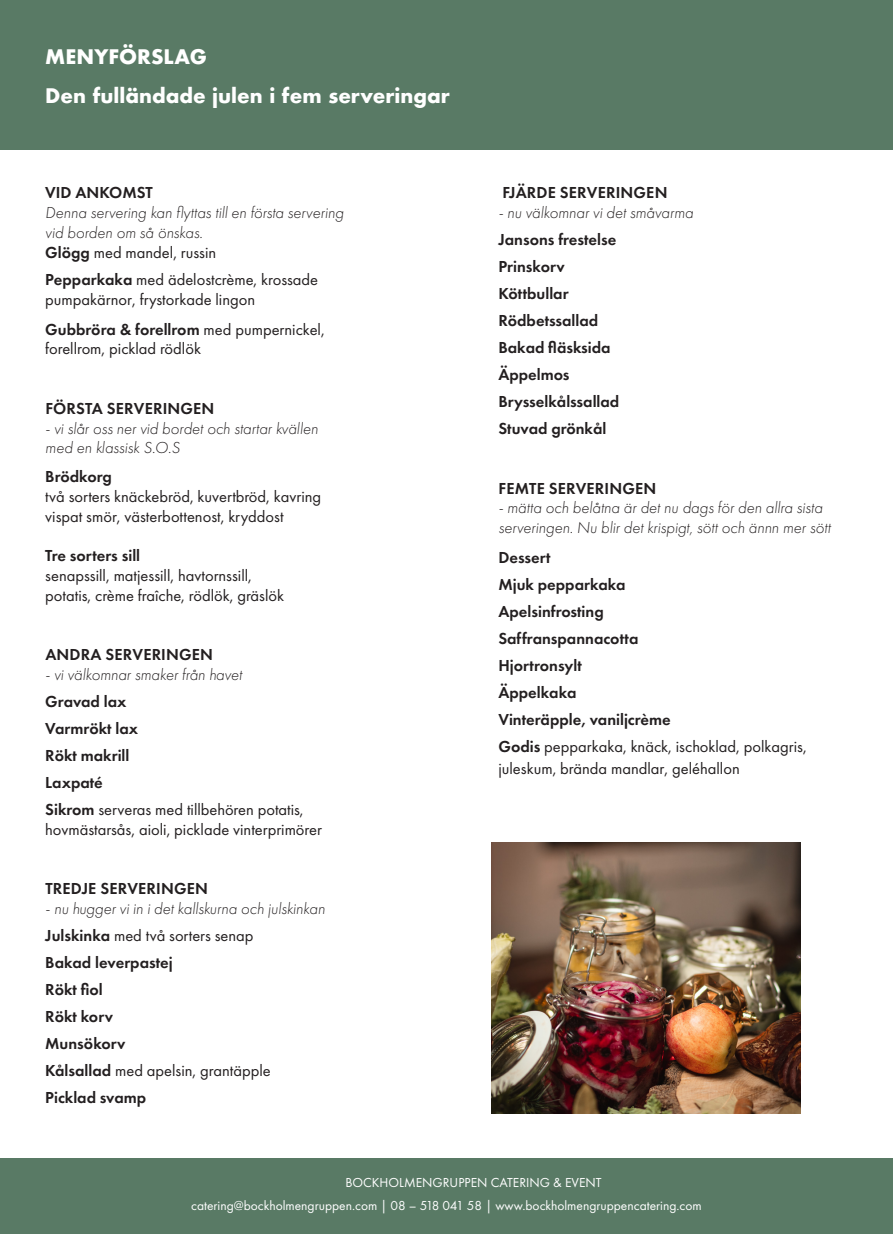
<style>
.page{position:relative;width:893px;height:1234px;background:#fff}
.page>*{position:absolute;margin:0;border:0;box-sizing:border-box;transform-origin:0 0}
.t1{font:700 19.5px "Futura";color:#fff}
.t2{font:16.5px/19.8px "Futura PT";color:#231f20}
.t3{font:600 16.5px "Futura PT";color:#231f20}
.t4{font:italic 300 16.5px/19.8px "Futura PT";color:#231f20}
.t5{font:600 16.5px "Futura PT";color:#231f20}
.t6{font:13.5px "Futura PT";color:#fff}
.s1{font-weight:600}
</style>
<div class="page">
<div style="left:0;top:1158px;width:893px;height:75px;background:#597a65"></div>
<div style="left:0;top:0;width:893px;height:150px;background:#597a65"></div>
<img style="left:492px;top:842px;width:309px;height:271px">
<p class="t1" style="left:45px;top:43px;width:163px">MENYFÖRSLAG</p>
<p class="t1" style="left:45px;top:82px;width:406px">Den fulländade julen i fem serveringar</p>
<p class="t5" style="left:45px;top:182px;width:109px">VID ANKOMST</p>
<p class="t4" style="left:45px;top:203px;width:300px">Denna servering kan flyttas till en första servering vid borden om så önskas.</p>
<p class="t2" style="left:45px;top:242px;width:173px"><span class="s1">Glögg</span> med mandel, russin</p>
<p class="t2" style="left:45px;top:269px;width:274px"><span class="s1">Pepparkaka</span> med ädelostcrème, krossade pumpakärnor, frystorkade lingon</p>
<p class="t2" style="left:45px;top:319px;width:281px"><span class="s1">Gubbröra &amp; forellrom</span> med pumpernickel, forellrom, picklad rödlök</p>
<p class="t3" style="left:45px;top:398px;width:171px">FÖRSTA SERVERINGEN</p>
<p class="t4" style="left:45px;top:418px;width:274px">- vi slår oss ner vid bordet och startar kvällen med en klassisk S.O.S</p>
<p class="t3" style="left:45px;top:466px;width:68px">Brödkorg</p>
<p class="t2" style="left:45px;top:486px;width:277px">två sorters knäckebröd, kuvertbröd, kavring</p>
<p class="t2" style="left:45px;top:506px;width:240px">vispat smör, västerbottenost, kryddost</p>
<p class="t3" style="left:45px;top:545px;width:96px">Tre sorters sill</p>
<p class="t2" style="left:45px;top:565px;width:208px">senapssill, matjessill, havtornssill,</p>
<p class="t2" style="left:45px;top:585px;width:240px">potatis, crème fraîche, rödlök, gräslök</p>
<p class="t3" style="left:45px;top:644px;width:169px">ANDRA SERVERINGEN</p>
<p class="t4" style="left:45px;top:664px;width:198px">- vi välkomnar smaker från havet</p>
<p class="t3" style="left:45px;top:691px;width:83px">Gravad lax</p>
<p class="t3" style="left:45px;top:718px;width:94px">Varmrökt lax</p>
<p class="t3" style="left:45px;top:745px;width:86px">Rökt makrill</p>
<p class="t3" style="left:45px;top:772px;width:59px">Laxpaté</p>
<p class="t2" style="left:45px;top:799px;width:278px"><span class="s1">Sikrom</span> serveras med tillbehören potatis, hovmästarsås, aioli, picklade vinterprimörer</p>
<p class="t3" style="left:45px;top:878px;width:164px">TREDJE SERVERINGEN</p>
<p class="t4" style="left:45px;top:898px;width:281px">- nu hugger vi in i det kallskurna och julskinkan</p>
<p class="t2" style="left:45px;top:925px;width:210px"><span class="s1">Julskinka</span> med två sorters senap</p>
<p class="t3" style="left:45px;top:952px;width:129px">Bakad leverpastej</p>
<p class="t3" style="left:45px;top:979px;width:59px">Rökt fiol</p>
<p class="t3" style="left:45px;top:1006px;width:69px">Rökt korv</p>
<p class="t3" style="left:45px;top:1033px;width:82px">Munsökorv</p>
<p class="t2" style="left:45px;top:1060px;width:227px"><span class="s1">Kålsallad</span> med apelsin, grantäpple</p>
<p class="t3" style="left:45px;top:1087px;width:102px">Picklad svamp</p>
<p class="t3" style="left:502px;top:182px;width:167px">FJÄRDE SERVERINGEN</p>
<p class="t4" style="left:498px;top:203px;width:197px">- nu välkomnar vi det småvarma</p>
<p class="t3" style="left:498px;top:229px;width:119px">Jansons frestelse</p>
<p class="t3" style="left:498px;top:256px;width:68px">Prinskorv</p>
<p class="t3" style="left:498px;top:283px;width:72px">Köttbullar</p>
<p class="t3" style="left:498px;top:310px;width:101px">Rödbetssallad</p>
<p class="t3" style="left:498px;top:337px;width:114px">Bakad fläsksida</p>
<p class="t3" style="left:498px;top:364px;width:73px">Äppelmos</p>
<p class="t3" style="left:498px;top:391px;width:122px">Brysselkålssallad</p>
<p class="t3" style="left:498px;top:418px;width:110px">Stuvad grönkål</p>
<p class="t3" style="left:498px;top:477px;width:159px">FEMTE SERVERINGEN</p>
<p class="t4" style="left:498px;top:498px;width:334px">- mätta och belåtna är det nu dags för den allra sista serveringen. Nu blir det krispigt, sött och ännn mer sött</p>
<p class="t3" style="left:498px;top:547px;width:54px">Dessert</p>
<p class="t3" style="left:498px;top:574px;width:129px">Mjuk pepparkaka</p>
<p class="t3" style="left:498px;top:601px;width:107px">Apelsinfrosting</p>
<p class="t3" style="left:498px;top:628px;width:142px">Saffranspannacotta</p>
<p class="t3" style="left:498px;top:655px;width:85px">Hjortronsylt</p>
<p class="t3" style="left:498px;top:682px;width:80px">Äppelkaka</p>
<p class="t3" style="left:498px;top:709px;width:174px">Vinteräpple, vaniljcrème</p>
<p class="t2" style="left:498px;top:736px;width:310px"><span class="s1">Godis</span> pepparkaka, knäck, ischoklad, polkagris,</p>
<p class="t2" style="left:498px;top:758px;width:243px">juleskum, brända mandlar, geléhallon</p>
<p class="t6" style="left:345px;top:1174px;width:258px">BOCKHOLMENGRUPPEN CATERING &amp; EVENT</p>
<p class="t6" style="left:191px;top:1196px;width:512px">catering@bockholmengruppen.com | 08 – 518 041 58 | www.bockholmengruppencatering.com</p>
</div>
